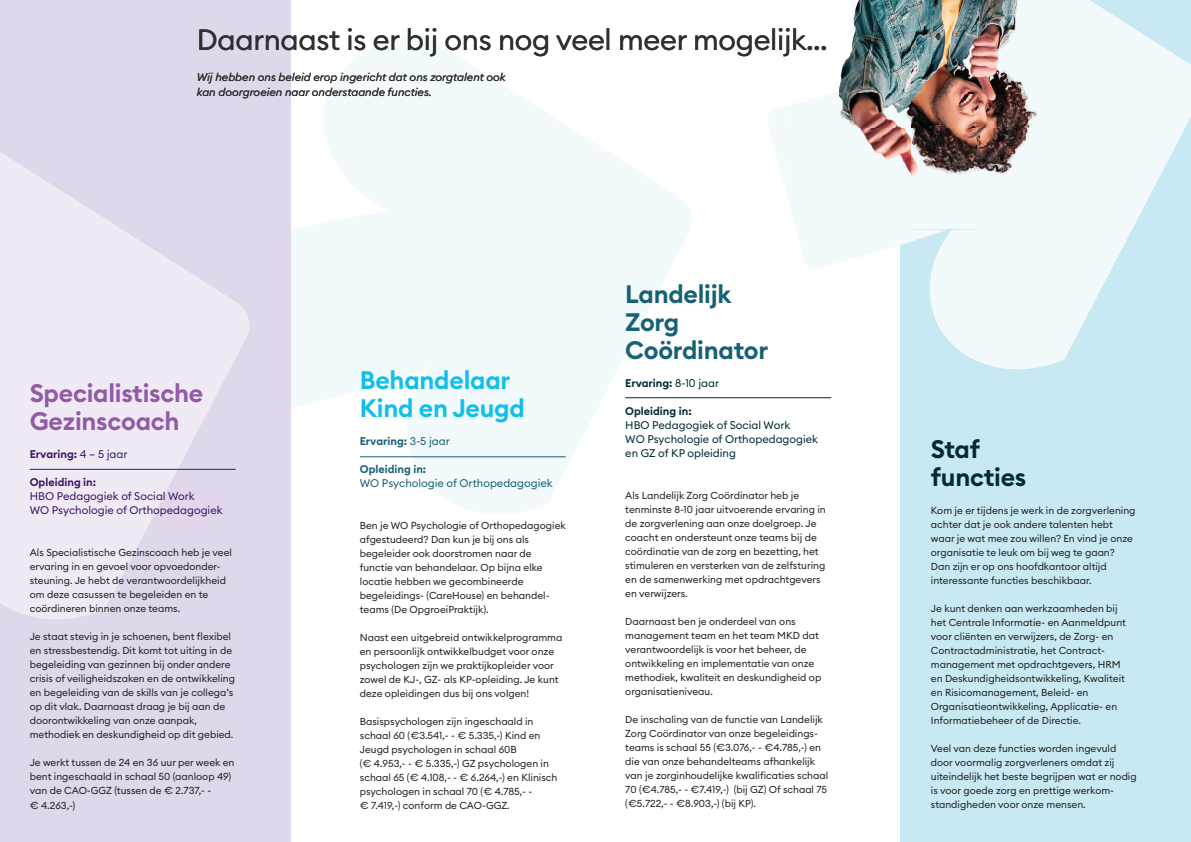
<style>
.page{position:relative;width:1191px;height:842px;background:#fff}
.page>*{position:absolute;margin:0;border:0;box-sizing:border-box;transform-origin:0 0}
.t1{font:29px "Euclid Circular B";letter-spacing:-.01em;color:#312f30}
.t2{font:600 25px "Euclid Circular B";letter-spacing:-.01em;color:#915ba6}
.t3{font:600 25px "Euclid Circular B";letter-spacing:-.01em;color:#176075}
.t4{font:600 25px "Euclid Circular B";letter-spacing:-.01em;color:#10bfea}
.t5{font:600 25px "Euclid Circular B";letter-spacing:-.01em;color:#002b34}
.t6{font:italic 11px/15.4px "Euclid Circular B";color:#312f30}
.t7{font:11px/14px "Euclid Circular B";color:#002b34}
.t8{font:11px "Euclid Circular B";color:#3c1669}
.t9{font:11px "Euclid Circular B";color:#176075}
.t10{font:600 11px "Euclid Circular B";color:#002b34}
.t11{font:600 11px "Euclid Circular B";color:#176075}
.t12{font:600 11px "Euclid Circular B";color:#3c1669}
.t13{font:10px/14px "Euclid Circular B";color:#231f20}
.s1{font-weight:400}
</style>
<div class="page">
<div style="left:0;top:0;width:291px;height:842px;background:#e0d7ea"></div>
<div style="left:900px;top:0;width:291px;height:842px;background:#c8e9f3"></div>
<hr style="left:625px;top:398px;width:206px;height:1px;background:#002b34">
<svg style="left:767px;top:53px;width:424px;height:317px"></svg>
<img style="left:786px;top:59px;width:387px;height:102px">
<img style="left:851px;top:25px;width:6px;height:34px">
<div style="left:786px;top:195px;width:364px;height:34px;background:#f3fafc"></div>
<img style="left:786px;top:161px;width:322px;height:34px">
<img style="left:786px;top:93px;width:387px;height:34px">
<img style="left:834px;top:89px;width:16px;height:4px">
<img style="left:850px;top:59px;width:323px;height:34px">
<img style="left:786px;top:52px;width:65px;height:7px">
<img style="left:857px;top:25px;width:316px;height:34px">
<img style="left:850px;top:0;width:258px;height:25px">
<img style="left:1108px;top:12px;width:20px;height:13px">
<p class="t1" style="left:197px;top:21px;width:632px">Daarnaast is er bij ons nog veel meer mogelijk…</p>
<p class="t6" style="left:197px;top:69px;width:310px">Wij hebben ons beleid erop ingericht dat ons zorgtalent ook kan doorgroeien naar onderstaande functies.</p>
<p class="t2" style="left:30px;top:377px;width:175px">Specialistische</p>
<p class="t2" style="left:30px;top:405px;width:151px">Gezinscoach</p>
<p class="t12" style="left:30px;top:447px;width:99px">Ervaring: <span class="s1">4 – 5 jaar</span></p>
<p class="t12" style="left:30px;top:475px;width:68px">Opleiding in:</p>
<p class="t8" style="left:30px;top:489px;width:166px">HBO Pedagogiek of Social Work</p>
<p class="t8" style="left:30px;top:503px;width:194px">WO Psychologie of Orthopedagogiek</p>
<p class="t13" style="left:30px;top:546px;width:204px">Als Specialistische Gezinscoach heb je veel ervaring in en gevoel voor opvoedonder&shy;steuning. Je hebt de verantwoordelijkheid om deze casussen te begeleiden en te coördineren binnen onze teams.</p>
<p class="t13" style="left:30px;top:630px;width:207px">Je staat stevig in je schoenen, bent flexibel en stressbestendig. Dit komt tot uiting in de begeleiding van gezinnen bij onder andere crisis of veiligheidszaken en de ontwikkeling en begeleiding van de skills van je collega’s op dit vlak. Daarnaast draag je bij aan de doorontwikkeling van onze aanpak, methodiek en deskundigheid op dit gebied.</p>
<p class="t13" style="left:30px;top:756px;width:206px">Je werkt tussen de 24 en 36 uur per week en bent ingeschaald in schaal 50 (aanloop 49) van de CAO-GGZ (tussen de € 2.737,- -<br>€ 4.263,-)</p>
<p class="t4" style="left:360px;top:364px;width:152px">Behandelaar</p>
<p class="t4" style="left:360px;top:392px;width:166px">Kind en Jeugd</p>
<p class="t11" style="left:360px;top:434px;width:91px">Ervaring: <span class="s1">3-5 jaar</span></p>
<p class="t11" style="left:360px;top:462px;width:68px">Opleiding in:</p>
<p class="t9" style="left:360px;top:476px;width:194px">WO Psychologie of Orthopedagogiek</p>
<p class="t13" style="left:360px;top:518px;width:207px">Ben je WO Psychologie of Orthopedagogiek afgestudeerd? Dan kun je bij ons als begeleider ook doorstromen naar de functie van behandelaar. Op bijna elke locatie hebben we gecombineerde begeleidings- (CareHouse) en behandel&shy;teams (De OpgroeiPraktijk).</p>
<p class="t13" style="left:360px;top:630px;width:204px">Naast een uitgebreid ontwikkelprogramma en persoonlijk ontwikkelbudget voor onze psychologen zijn we praktijkopleider voor zowel de KJ-, GZ- als KP-opleiding. Je kunt deze opleidingen dus bij ons volgen!</p>
<p class="t13" style="left:360px;top:714px;width:199px">Basispsychologen zijn ingeschaald in schaal 60 (€3.541,- - € 5.335,-) Kind en Jeugd psychologen in schaal 60B<br>(€ 4.953,- - € 5.335,-) GZ psychologen in schaal 65 (€ 4.108,- - € 6.264,-) en Klinisch psychologen in schaal 70 (€ 4.785,- -<br>€ 7.419,-) conform de CAO-GGZ.</p>
<p class="t3" style="left:625px;top:278px;width:108px">Landelijk</p>
<p class="t3" style="left:625px;top:306px;width:55px">Zorg</p>
<p class="t3" style="left:625px;top:334px;width:145px">Coördinator</p>
<p class="t10" style="left:625px;top:376px;width:95px">Ervaring: <span class="s1">8-10 jaar</span></p>
<p class="t10" style="left:625px;top:404px;width:68px">Opleiding in:</p>
<p class="t7" style="left:625px;top:418px;width:166px">HBO Pedagogiek of Social Work</p>
<p class="t7" style="left:625px;top:432px;width:194px">WO Psychologie of Orthopedagogiek en GZ of KP opleiding</p>
<p class="t13" style="left:625px;top:489px;width:202px">Als Landelijk Zorg Coördinator heb je tenminste 8-10 jaar uitvoerende ervaring in de zorgverlening aan onze doelgroep. Je coacht en ondersteunt onze teams bij de coördinatie van de zorg en bezetting, het stimuleren en versterken van de zelfsturing en de samenwerking met opdrachtgevers en verwijzers.</p>
<p class="t13" style="left:625px;top:615px;width:197px">Daarnaast ben je onderdeel van ons management team en het team MKD dat verantwoordelijk is voor het beheer, de ontwikkeling en implementatie van onze methodiek, kwaliteit en deskundigheid op organisatieniveau.</p>
<p class="t13" style="left:625px;top:713px;width:204px">De inschaling van de functie van Landelijk Zorg Coördinator van onze begeleidings&shy;teams is schaal 55 (€3.076,- - €4.785,-) en die van onze behandelteams afhankelijk van je zorginhoudelijke kwalificaties schaal 70 (€4.785,- - €7.419,-) (bij GZ) Of schaal 75 (€5.722,- - €8.903,-) (bij KP).</p>
<p class="t5" style="left:931px;top:433px;width:51px">Staf</p>
<p class="t5" style="left:931px;top:461px;width:97px">functies</p>
<p class="t13" style="left:931px;top:503px;width:206px">Kom je er tijdens je werk in de zorgverlening achter dat je ook andere talenten hebt waar je wat mee zou willen? En vind je onze organisatie te leuk om bij weg te gaan?<br>Dan zijn er op ons hoofdkantoor altijd interessante functies beschikbaar.</p>
<p class="t13" style="left:931px;top:601px;width:197px">Je kunt denken aan werkzaamheden bij het Centrale Informatie- en Aanmeldpunt voor cliënten en verwijzers, de Zorg- en Contractadministratie, het Contract&shy;management met opdrachtgevers, HRM en Deskundigheidsontwikkeling, Kwaliteit en Risicomanagement, Beleid- en Organisatieontwikkeling, Applicatie- en Informatiebeheer of de Directie.</p>
<p class="t13" style="left:931px;top:741px;width:207px">Veel van deze functies worden ingevuld door voormalig zorgverleners omdat zij uiteindelijk het beste begrijpen wat er nodig is voor goede zorg en prettige werkom&shy;standigheden voor onze mensen.</p>
</div>
